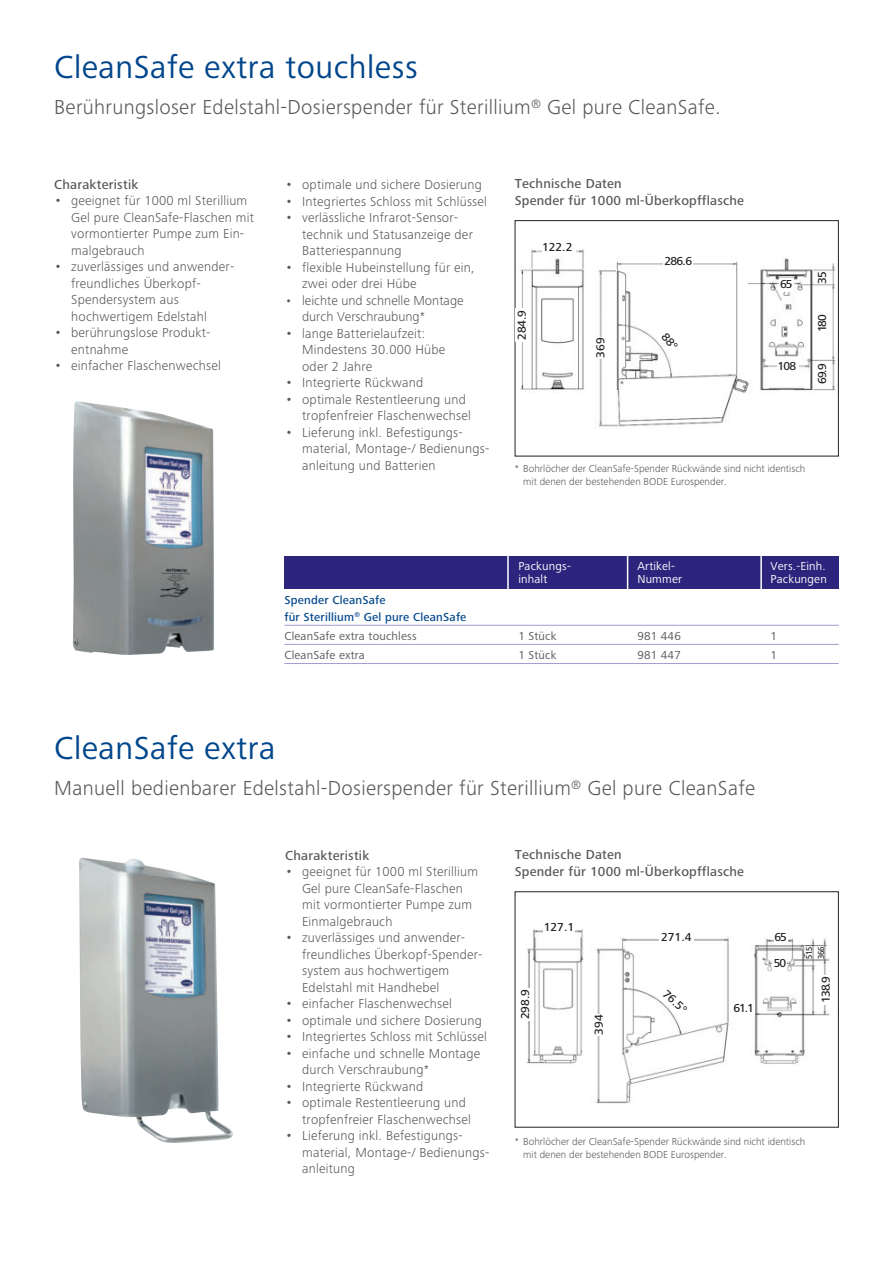
<style>
.page{position:relative;width:893px;height:1263px;background:#fff}
.page>*{position:absolute;margin:0;border:0;box-sizing:border-box;transform-origin:0 0}
.t1{font:33px "Frutiger Next LTW1 G";letter-spacing:.015em;color:#01468c}
.t2{font:300 21px "Frutiger Next LTW1 G";letter-spacing:.015em;color:#57585a}
.t3{font:300 13.5px/16.5px "Frutiger Next LTW1 G";letter-spacing:.015em;color:#57585a}
.t4{font:500 13.5px/16.5px "Frutiger Next LTW1 G";letter-spacing:.015em;color:#57585a}
.t5{font:500 12px "Frutiger Next LTW1 G";color:#231f20}
.t6{font:12px "Frutiger Next LTW1 G";letter-spacing:.015em;color:#57585a}
.t7{font:12px "Frutiger Next LTW1 G";letter-spacing:.015em;color:#fff}
.t8{font:500 12px/16.5px "Frutiger Next LTW1 G";letter-spacing:.015em;color:#01468c}
.t9{font:300 10.5px/12.8px "Frutiger Next LTW1 G";color:#57585a}
.t10{font:500 9px/12px "Frutiger Next LTW1 G";color:#231f20;scale:.85 1}
.s1{font-size:15px}
</style>
<div class="page">
<div style="left:284px;top:557px;width:555px;height:32px;background:#2d247d"></div>
<hr style="left:284px;top:625px;width:555px;height:1px;background:#9e9ece">
<hr style="left:284px;top:644px;width:555px;height:1px;background:#9e9ece">
<hr style="left:284px;top:663px;width:555px;height:1px;background:#9e9ece">
<hr style="left:507px;top:556px;width:2px;height:35px;background:#fff">
<hr style="left:627px;top:555px;width:1px;height:36px;background:#fff">
<hr style="left:760px;top:556px;width:2px;height:36px;background:#fff">
<img style="left:79px;top:857px;width:154px;height:286px">
<img style="left:526px;top:929px;width:304px;height:175px">
<div style="left:515px;top:891px;width:324px;height:236px;border:1px solid #231f20"></div>
<div style="left:543px;top:921px;width:32px;height:14px;background:#fff"></div>
<svg style="left:652px;top:981px;width:44px;height:42px"></svg>
<div style="left:593px;top:1014px;width:14px;height:21px;background:#fff"></div>
<div style="left:659px;top:931px;width:35px;height:14px;background:#fff"></div>
<div style="left:773px;top:957px;width:14px;height:14px;background:#fff"></div>
<div style="left:774px;top:932px;width:13px;height:13px;background:#fff"></div>
<div style="left:520px;top:988px;width:13px;height:32px;background:#fff"></div>
<div style="left:820px;top:975px;width:14px;height:29px;background:#fff"></div>
<div style="left:733px;top:1000px;width:21px;height:17px;background:#fff"></div>
<img style="left:520px;top:249px;width:316px;height:179px">
<div style="left:515px;top:220px;width:324px;height:236px;border:1px solid #231f20"></div>
<div style="left:542px;top:242px;width:34px;height:14px;background:#fff"></div>
<div style="left:594px;top:337px;width:14px;height:21px;background:#fff"></div>
<div style="left:516px;top:308px;width:14px;height:34px;background:#fff"></div>
<div style="left:663px;top:255px;width:30px;height:14px;background:#fff"></div>
<div style="left:779px;top:278px;width:15px;height:14px;background:#fff"></div>
<div style="left:817px;top:312px;width:14px;height:20px;background:#fff"></div>
<div style="left:817px;top:361px;width:14px;height:23px;background:#fff"></div>
<div style="left:777px;top:360px;width:22px;height:14px;background:#fff"></div>
<img style="left:73px;top:401px;width:141px;height:254px">
<svg style="left:648px;top:310px;width:48px;height:54px"></svg>
<h1 class="t1" style="left:54px;top:50px;width:365px">CleanSafe extra touchless</h1>
<h2 class="t2" style="left:54px;top:97px;width:668px">Berührungsloser Edelstahl-Dosierspender für Sterillium<sup>®</sup> Gel pure CleanSafe.</h2>
<p class="t4" style="left:54px;top:176px;width:86px">Charakteristik</p>
<p class="t3" style="left:71px;top:193px;width:184px;text-indent:-17px"><span class="s1">•</span> geeignet für 1000 ml Sterillium<br>Gel pure CleanSafe-Flaschen mit vormontierter Pumpe zum Ein&shy;malgebrauch</p>
<p class="t3" style="left:71px;top:259px;width:165px;text-indent:-17px"><span class="s1">•</span> zuverlässiges und anwender&shy;freundliches Überkopf-<br>Spendersystem aus hochwertigem Edelstahl</p>
<p class="t3" style="left:71px;top:325px;width:141px;text-indent:-17px"><span class="s1">•</span> berührungslose Produkt&shy;entnahme</p>
<p class="t3" style="left:54px;top:358px;width:168px"><span class="s1">•</span> einfacher Flaschenwechsel</p>
<p class="t3" style="left:285px;top:177px;width:198px"><span class="s1">•</span> optimale und sichere Dosierung</p>
<p class="t3" style="left:285px;top:194px;width:203px"><span class="s1">•</span> Integriertes Schloss mit Schlüssel</p>
<p class="t3" style="left:302px;top:210px;width:172px;text-indent:-17px"><span class="s1">•</span> verlässliche Infrarot-Sensor&shy;technik und Statusanzeige der<br>Batteriespannung</p>
<p class="t3" style="left:302px;top:260px;width:174px;text-indent:-17px"><span class="s1">•</span> flexible Hubeinstellung für ein, zwei oder drei Hübe</p>
<p class="t3" style="left:302px;top:293px;width:163px;text-indent:-17px">• leichte und schnelle Montage durch Verschraubung*</p>
<p class="t3" style="left:302px;top:326px;width:145px;text-indent:-17px"><span class="s1">•</span> lange Batterielaufzeit:<br>Mindestens 30.000 Hübe oder 2 Jahre</p>
<p class="t3" style="left:285px;top:375px;width:140px"><span class="s1">•</span> Integrierte Rückwand</p>
<p class="t3" style="left:302px;top:392px;width:170px;text-indent:-17px"><span class="s1">•</span> optimale Restentleerung und tropfenfreier Flaschenwechsel</p>
<p class="t3" style="left:302px;top:425px;width:189px;text-indent:-17px"><span class="s1">•</span> Lieferung inkl. Befestigungs&shy;material, Montage-/ Bedienungs&shy;anleitung und Batterien</p>
<p class="t4" style="left:515px;top:176px;width:231px">Technische Daten<br>Spender für 1000 ml-Überkopfflasche</p>
<p class="t5" style="left:542px;top:241px;width:32px">122.2</p>
<p class="t5" style="left:516px;top:340px;width:32px;rotate:-90deg">284.9</p>
<p class="t5" style="left:519px;top:348px;width:32px;rotate:-90deg">298.9</p>
<p class="t5" style="left:594px;top:358px;width:22px;rotate:-90deg">369</p>
<p class="t5" style="left:593px;top:363px;width:22px;rotate:-90deg">394</p>
<p class="t5" style="left:664px;top:255px;width:29px">286.6</p>
<p class="t5" style="left:661px;top:259px;width:32px">271.4</p>
<p class="t5" style="left:780px;top:278px;width:14px">65</p>
<p class="t5" style="left:774px;top:285px;width:14px">50</p>
<p class="t5" style="left:777px;top:360px;width:20px">108</p>
<p class="t5" style="left:816px;top:284px;width:14px;rotate:-90deg">35</p>
<p class="t10" style="left:815px;top:287px;width:16px;rotate:-90deg">36.6</p>
<p class="t5" style="left:820px;top:331px;width:28px;rotate:-90deg">138.9</p>
<p class="t5" style="left:816px;top:332px;width:20px;rotate:-90deg">180</p>
<p class="t5" style="left:816px;top:384px;width:22px;rotate:-90deg">69.9</p>
<p class="t9" style="left:523px;top:463px;width:284px;text-indent:-9px">* Bohrlöcher der CleanSafe-Spender Rückwände sind nicht identisch mit denen der bestehenden BODE Eurospender.</p>
<p class="t7" style="left:518px;top:560px;width:54px">Packungs-</p>
<p class="t7" style="left:637px;top:560px;width:39px">Artikel-</p>
<p class="t7" style="left:770px;top:560px;width:57px">Vers.-Einh.</p>
<p class="t7" style="left:518px;top:573px;width:30px">inhalt</p>
<p class="t7" style="left:637px;top:573px;width:46px">Nummer</p>
<p class="t7" style="left:770px;top:573px;width:58px">Packungen</p>
<p class="t8" style="left:284px;top:592px;width:183px">Spender CleanSafe<br>für Sterillium<sup>®</sup> Gel pure CleanSafe</p>
<p class="t6" style="left:284px;top:630px;width:134px">CleanSafe extra touchless</p>
<p class="t6" style="left:518px;top:630px;width:40px">1 Stück</p>
<p class="t6" style="left:637px;top:630px;width:45px">981 446</p>
<p class="t6" style="left:770px;top:630px;width:8px">1</p>
<p class="t6" style="left:284px;top:649px;width:82px">CleanSafe extra</p>
<p class="t6" style="left:518px;top:649px;width:40px">1 Stück</p>
<p class="t6" style="left:637px;top:649px;width:45px">981 447</p>
<p class="t6" style="left:770px;top:649px;width:8px">1</p>
<h1 class="t1" style="left:54px;top:731px;width:223px">CleanSafe extra</h1>
<h2 class="t2" style="left:54px;top:778px;width:702px">Manuell bedienbarer Edelstahl-Dosierspender für Sterillium<sup>®</sup> Gel pure CleanSafe</h2>
<p class="t4" style="left:285px;top:847px;width:86px">Charakteristik</p>
<p class="t3" style="left:302px;top:864px;width:178px;text-indent:-17px"><span class="s1">•</span> geeignet für 1000 ml Sterillium<br>Gel pure CleanSafe-Flaschen mit vormontierter Pumpe zum<br>Einmalgebrauch</p>
<p class="t3" style="left:302px;top:930px;width:182px;text-indent:-17px"><span class="s1">•</span> zuverlässiges und anwender&shy;freundliches Überkopf-Spender&shy;system aus hochwertigem<br>Edelstahl mit Handhebel</p>
<p class="t3" style="left:285px;top:996px;width:168px"><span class="s1">•</span> einfacher Flaschenwechsel</p>
<p class="t3" style="left:285px;top:1012px;width:198px"><span class="s1">•</span> optimale und sichere Dosierung</p>
<p class="t3" style="left:285px;top:1029px;width:203px"><span class="s1">•</span> Integriertes Schloss mit Schlüssel</p>
<p class="t3" style="left:302px;top:1045px;width:180px;text-indent:-17px"><span class="s1">•</span> einfache und schnelle Montage durch Verschraubung*</p>
<p class="t3" style="left:285px;top:1078px;width:140px"><span class="s1">•</span> Integrierte Rückwand</p>
<p class="t3" style="left:302px;top:1095px;width:170px;text-indent:-17px"><span class="s1">•</span> optimale Restentleerung und tropfenfreier Flaschenwechsel</p>
<p class="t3" style="left:302px;top:1128px;width:189px;text-indent:-17px"><span class="s1">•</span> Lieferung inkl. Befestigungs&shy;material, Montage-/ Bedienungs&shy;anleitung</p>
<p class="t4" style="left:515px;top:847px;width:231px">Technische Daten<br>Spender für 1000 ml-Überkopfflasche</p>
<p class="t5" style="left:544px;top:921px;width:32px">127.1</p>
<p class="t5" style="left:519px;top:1019px;width:32px;rotate:-90deg">298.9</p>
<p class="t5" style="left:593px;top:1035px;width:22px;rotate:-90deg">394</p>
<p class="t5" style="left:661px;top:931px;width:32px">271.4</p>
<p class="t5" style="left:669px;top:987px;width:30px;rotate:43deg">76.5°</p>
<p class="t5" style="left:733px;top:1001px;width:22px">61.1</p>
<p class="t5" style="left:774px;top:931px;width:14px">65</p>
<p class="t5" style="left:774px;top:957px;width:14px">50</p>
<p class="t10" style="left:803px;top:959px;width:16px;rotate:-90deg">51.5<br>36.6</p>
<p class="t5" style="left:820px;top:1003px;width:28px;rotate:-90deg">138.9</p>
<p class="t9" style="left:523px;top:1135px;width:284px;text-indent:-9px">* Bohrlöcher der CleanSafe-Spender Rückwände sind nicht identisch mit denen der bestehenden BODE Eurospender.</p>
</div>
